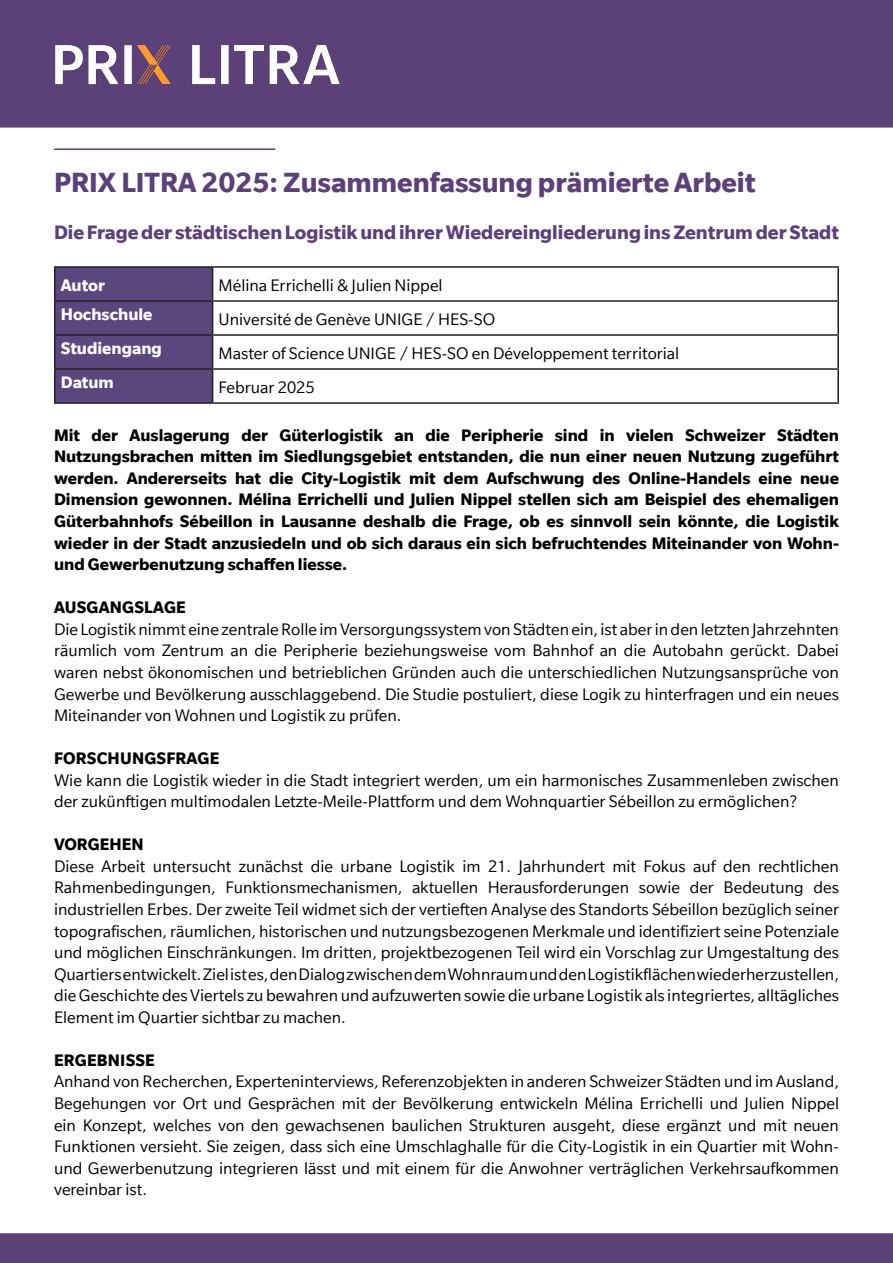
<style>
.page{position:relative;width:893px;height:1263px;background:#fff}
.page>*{position:absolute;margin:0;border:0;box-sizing:border-box;transform-origin:0 0}
._01_Titel{font:700 30px "Slate";color:#5c4078}
._02_Arbeitstitel{font:700 21px "Slate";color:#5c4078}
._06_Inhalt{font:18px/21.6px "Slate";color:#000;text-align:justify}
._04_Lead{font:700 18px/21.6px "Slate";color:#000;text-align:justify}
._03b_Angaben{font:18px "Slate";color:#000}
._05_Untertitel{font:700 18px "Slate";letter-spacing:.01em;color:#000}
._03a_Angaben{font:700 18px "Slate";color:#fff}
</style>
<div class="page">
<hr style="left:54px;top:148px;width:221px;height:2px;background:#5c4078">
<div style="left:56px;top:268px;width:156px;height:134px;background:#5b467e"></div>
<hr style="left:54px;top:266px;width:159px;height:2px;background:#231f20">
<hr style="left:54px;top:268px;width:2px;height:32px;background:#231f20">
<hr style="left:213px;top:266px;width:626px;height:2px;background:#231f20">
<hr style="left:212px;top:268px;width:1px;height:32px;background:#231f20">
<hr style="left:837px;top:268px;width:2px;height:32px;background:#231f20">
<hr style="left:54px;top:300px;width:159px;height:2px;background:#231f20">
<hr style="left:54px;top:302px;width:2px;height:32px;background:#231f20">
<hr style="left:213px;top:300px;width:626px;height:2px;background:#231f20">
<hr style="left:212px;top:302px;width:1px;height:32px;background:#231f20">
<hr style="left:837px;top:302px;width:2px;height:32px;background:#231f20">
<hr style="left:54px;top:334px;width:159px;height:2px;background:#231f20">
<hr style="left:54px;top:336px;width:2px;height:32px;background:#231f20">
<hr style="left:213px;top:334px;width:626px;height:2px;background:#231f20">
<hr style="left:212px;top:336px;width:1px;height:32px;background:#231f20">
<hr style="left:837px;top:336px;width:2px;height:32px;background:#231f20">
<hr style="left:54px;top:368px;width:159px;height:2px;background:#231f20">
<hr style="left:54px;top:370px;width:2px;height:32px;background:#231f20">
<hr style="left:213px;top:368px;width:626px;height:2px;background:#231f20">
<hr style="left:212px;top:370px;width:1px;height:32px;background:#231f20">
<hr style="left:837px;top:370px;width:2px;height:32px;background:#231f20">
<hr style="left:54px;top:402px;width:159px;height:2px;background:#231f20">
<hr style="left:213px;top:402px;width:626px;height:2px;background:#231f20">
<div style="left:1px;top:1px;width:891px;height:126px;background:#5c4078"></div>
<img style="left:55px;top:45px;width:285px;height:40px">
<div style="left:0;top:0;width:893px;height:128px;border:2px solid #5c4078"></div>
<div style="left:1px;top:1234px;width:891px;height:28px;background:#5c4078"></div>
<div style="left:0;top:1233px;width:893px;height:30px;border:2px solid #5c4078"></div>
<p class="_01_Titel" style="left:54px;top:166px;width:703px">PRIX LITRA 2025: Zusammenfassung prämierte Arbeit</p>
<p class="_02_Arbeitstitel" style="left:54px;top:221px;width:786px">Die Frage der städtischen Logistik und ihrer Wiedereingliederung ins Zentrum der Stadt</p>
<p class="_03a_Angaben" style="left:61px;top:275px;width:46px">Autor</p>
<p class="_03b_Angaben" style="left:219px;top:276px;width:225px">Mélina Errichelli &amp; Julien Nippel</p>
<p class="_03a_Angaben" style="left:61px;top:305px;width:93px">Hochschule</p>
<p class="_03b_Angaben" style="left:219px;top:310px;width:278px">Université de Genève UNIGE / HES-SO</p>
<p class="_03a_Angaben" style="left:61px;top:339px;width:103px">Studiengang</p>
<p class="_03b_Angaben" style="left:219px;top:344px;width:462px">Master of Science UNIGE / HES-SO en Développement territorial</p>
<p class="_03a_Angaben" style="left:61px;top:373px;width:55px">Datum</p>
<p class="_03b_Angaben" style="left:219px;top:378px;width:98px">Februar 2025</p>
<p class="_04_Lead" style="left:54px;top:424px;width:786px">Mit der Auslagerung der Güterlogistik an die Peripherie sind in vielen Schweizer Städten Nutzungsbrachen mitten im Siedlungsgebiet entstanden, die nun einer neuen Nutzung zugeführt werden. Andererseits hat die City-Logistik mit dem Aufschwung des Online-Handels eine neue Dimension gewonnen. Mélina Errichelli und Julien Nippel stellen sich am Beispiel des ehemaligen Güterbahnhofs Sébeillon in Lausanne deshalb die Frage, ob es sinnvoll sein könnte, die Logistik wieder in der Stadt anzusiedeln und ob sich daraus ein sich befruchtendes Miteinander von Wohn&shy;und Gewerbenutzung schaffen liesse.</p>
<p class="_05_Untertitel" style="left:54px;top:597px;width:133px">AUSGANGSLAGE</p>
<p class="_06_Inhalt" style="left:54px;top:618px;width:786px">Die Logistik nimmt eine zentrale Rolle im Versorgungssystem von Städten ein, ist aber in den letzten Jahrzehnten räumlich vom Zentrum an die Peripherie beziehungsweise vom Bahnhof an die Autobahn gerückt. Dabei waren nebst ökonomischen und betrieblichen Gründen auch die unterschiedlichen Nutzungsansprüche von Gewerbe und Bevölkerung ausschlaggebend. Die Studie postuliert, diese Logik zu hinterfragen und ein neues Miteinander von Wohnen und Logistik zu prüfen.</p>
<p class="_05_Untertitel" style="left:54px;top:748px;width:167px">FORSCHUNGSFRAGE</p>
<p class="_06_Inhalt" style="left:54px;top:769px;width:786px">Wie kann die Logistik wieder in die Stadt integriert werden, um ein harmonisches Zusammenleben zwischen der zukünftigen multimodalen Letzte-Meile-Plattform und dem Wohnquartier Sébeillon zu ermöglichen?</p>
<p class="_04_Lead" style="left:54px;top:833px;width:91px">VORGEHEN</p>
<p class="_06_Inhalt" style="left:54px;top:855px;width:786px">Diese Arbeit untersucht zunächst die urbane Logistik im 21. Jahrhundert mit Fokus auf den rechtlichen Rahmenbedingungen, Funktionsmechanismen, aktuellen Herausforderungen sowie der Bedeutung des industriellen Erbes. Der zweite Teil widmet sich der vertieften Analyse des Standorts Sébeillon bezüglich seiner topografischen, räumlichen, historischen und nutzungsbezogenen Merkmale und identifiziert seine Potenziale und möglichen Einschränkungen. Im dritten, projektbezogenen Teil wird ein Vorschlag zur Umgestaltung des Quartiers entwickelt. Ziel ist es, den Dialog zwischen dem Wohnraum und den Logistikflächen wiederherzustellen, die Geschichte des Viertels zu bewahren und aufzuwerten sowie die urbane Logistik als integriertes, alltägliches Element im Quartier sichtbar zu machen.</p>
<p class="_05_Untertitel" style="left:54px;top:1050px;width:102px">ERGEBNISSE</p>
<p class="_06_Inhalt" style="left:54px;top:1071px;width:786px">Anhand von Recherchen, Experteninterviews, Referenzobjekten in anderen Schweizer Städten und im Ausland, Begehungen vor Ort und Gesprächen mit der Bevölkerung entwickeln Mélina Errichelli und Julien Nippel ein Konzept, welches von den gewachsenen baulichen Strukturen ausgeht, diese ergänzt und mit neuen Funktionen versieht. Sie zeigen, dass sich eine Umschlaghalle für die City-Logistik in ein Quartier mit Wohn&shy;und Gewerbenutzung integrieren lässt und mit einem für die Anwohner verträglichen Verkehrsaufkommen vereinbar ist.</p>
</div>
